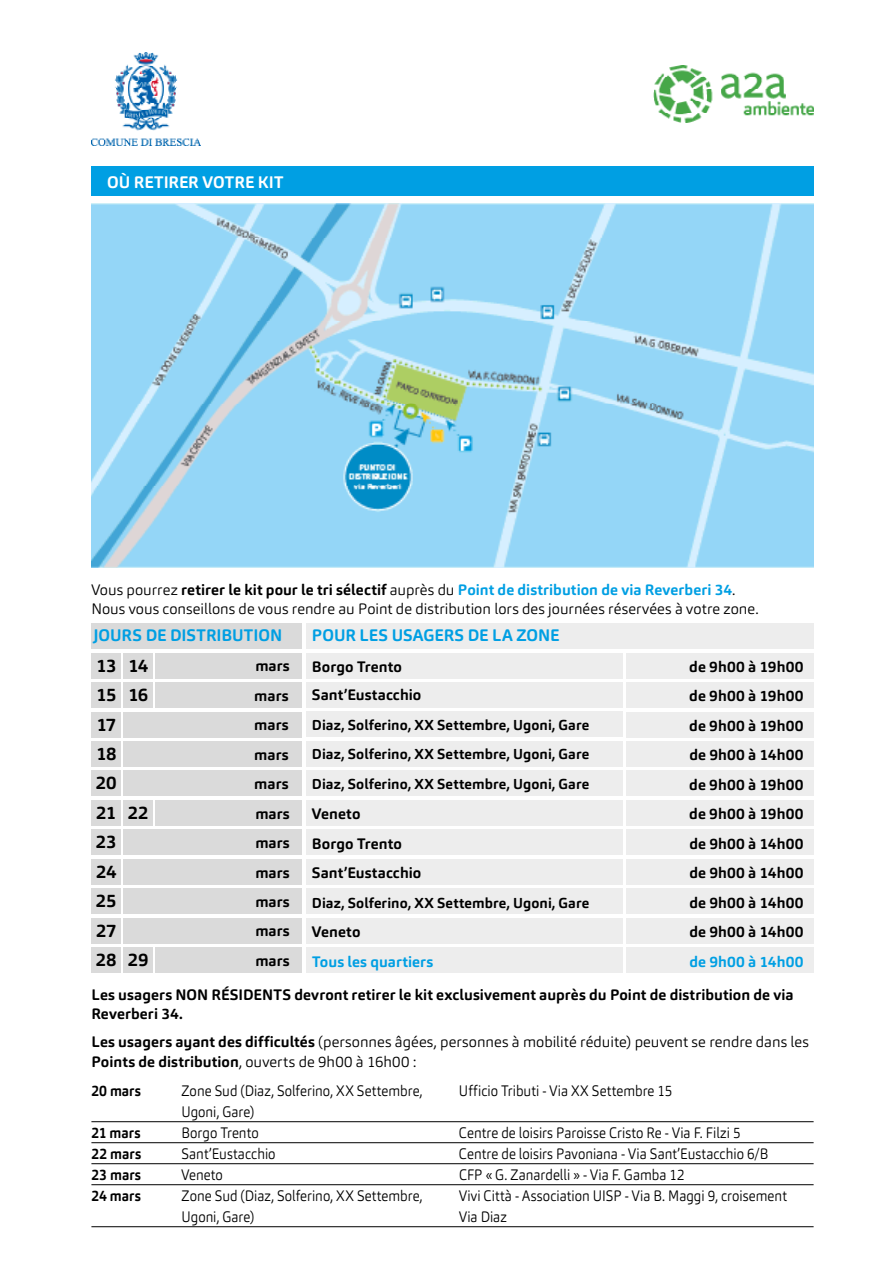
<style>
.page{position:relative;width:893px;height:1263px;background:#fff}
.page>*{position:absolute;margin:0;border:0;box-sizing:border-box;transform-origin:0 0}
.t1{font:700 18px/29.4px "Carnas";letter-spacing:-.02em;color:#000;text-align:justify}
.t2{font:700 16.5px "Carnas";letter-spacing:-.005em;color:#009fe3}
.t3{font:700 16.5px "Carnas";letter-spacing:-.01em;color:#fff}
.t4{font:300 15px "Carnas";color:#000;scale:.9 1}
.t5{font:700 15px/29.4px "Carnas";letter-spacing:.005em;color:#000;text-align:justify}
.t6{font:300 15px/19.5px "Carnas";color:#000}
.t7{font:700 15px "Carnas";letter-spacing:.005em;color:#000;scale:.9 1}
.t8{font:700 15px "Carnas";letter-spacing:.005em;color:#009fe3}
.t9{font:700 14.25px/29.1px "Carnas";letter-spacing:.005em;color:#000;text-align:justify}
.s1{font-weight:700}
.s2{font-weight:700;color:#009fe3}
</style>
<div class="page">
<img style="left:654px;top:66px;width:160px;height:57px">
<img style="left:91px;top:52px;width:109px;height:94px">
<hr style="left:91px;top:1121px;width:723px;height:1px;background:#000">
<hr style="left:91px;top:1142px;width:723px;height:1px;background:#000">
<hr style="left:91px;top:1163px;width:723px;height:1px;background:#000">
<hr style="left:91px;top:1184px;width:723px;height:1px;background:#000">
<hr style="left:91px;top:1226px;width:723px;height:1px;background:#000">
<div style="left:92px;top:166px;width:722px;height:30px;background:#009fe3"></div>
<div style="left:91px;top:623px;width:211px;height:25px;background:#dadada"></div>
<div style="left:306px;top:623px;width:508px;height:25px;background:#ededed"></div>
<div style="left:306px;top:653px;width:317px;height:25px;background:#ededed"></div>
<div style="left:306px;top:800px;width:317px;height:26px;background:#ededed"></div>
<div style="left:306px;top:829px;width:317px;height:26px;background:#ededed"></div>
<div style="left:306px;top:859px;width:317px;height:25px;background:#ededed"></div>
<div style="left:306px;top:888px;width:317px;height:26px;background:#ededed"></div>
<div style="left:306px;top:918px;width:317px;height:25px;background:#ededed"></div>
<div style="left:306px;top:947px;width:317px;height:26px;background:#ededed"></div>
<div style="left:306px;top:711px;width:317px;height:26px;background:#ededed"></div>
<div style="left:306px;top:741px;width:317px;height:25px;background:#ededed"></div>
<div style="left:306px;top:770px;width:317px;height:26px;background:#ededed"></div>
<div style="left:306px;top:682px;width:317px;height:26px;background:#ededed"></div>
<div style="left:91px;top:712px;width:30px;height:25px;background:#dadada"></div>
<div style="left:91px;top:741px;width:30px;height:26px;background:#dadada"></div>
<div style="left:91px;top:771px;width:30px;height:25px;background:#dadada"></div>
<div style="left:91px;top:682px;width:30px;height:26px;background:#dadada"></div>
<div style="left:91px;top:653px;width:30px;height:25px;background:#dadada"></div>
<div style="left:91px;top:800px;width:30px;height:26px;background:#dadada"></div>
<div style="left:91px;top:829px;width:30px;height:26px;background:#dadada"></div>
<div style="left:91px;top:859px;width:30px;height:25px;background:#dadada"></div>
<div style="left:91px;top:888px;width:30px;height:26px;background:#dadada"></div>
<div style="left:91px;top:918px;width:30px;height:25px;background:#dadada"></div>
<div style="left:91px;top:947px;width:30px;height:26px;background:#dadada"></div>
<div style="left:123px;top:682px;width:30px;height:26px;background:#dadada"></div>
<div style="left:123px;top:653px;width:30px;height:25px;background:#dadada"></div>
<div style="left:123px;top:800px;width:30px;height:26px;background:#dadada"></div>
<div style="left:123px;top:947px;width:30px;height:26px;background:#dadada"></div>
<div style="left:123px;top:712px;width:179px;height:25px;background:#dadada"></div>
<div style="left:123px;top:741px;width:179px;height:26px;background:#dadada"></div>
<div style="left:123px;top:771px;width:179px;height:25px;background:#dadada"></div>
<div style="left:155px;top:682px;width:147px;height:26px;background:#dadada"></div>
<div style="left:155px;top:653px;width:147px;height:25px;background:#dadada"></div>
<div style="left:155px;top:800px;width:147px;height:26px;background:#dadada"></div>
<div style="left:123px;top:829px;width:179px;height:26px;background:#dadada"></div>
<div style="left:123px;top:859px;width:179px;height:25px;background:#dadada"></div>
<div style="left:123px;top:888px;width:179px;height:26px;background:#dadada"></div>
<div style="left:123px;top:918px;width:179px;height:25px;background:#dadada"></div>
<div style="left:155px;top:947px;width:147px;height:26px;background:#dadada"></div>
<div style="left:626px;top:653px;width:187px;height:25px;background:#ededed"></div>
<div style="left:626px;top:800px;width:187px;height:26px;background:#ededed"></div>
<div style="left:626px;top:829px;width:187px;height:26px;background:#ededed"></div>
<div style="left:626px;top:859px;width:187px;height:25px;background:#ededed"></div>
<div style="left:626px;top:888px;width:187px;height:26px;background:#ededed"></div>
<div style="left:626px;top:918px;width:187px;height:25px;background:#ededed"></div>
<div style="left:626px;top:947px;width:187px;height:26px;background:#ededed"></div>
<div style="left:626px;top:682px;width:187px;height:26px;background:#ededed"></div>
<div style="left:626px;top:712px;width:187px;height:25px;background:#ededed"></div>
<div style="left:626px;top:741px;width:187px;height:26px;background:#ededed"></div>
<div style="left:626px;top:771px;width:187px;height:25px;background:#ededed"></div>
<img style="left:91px;top:203px;width:722px;height:364px">
<p class="t3" style="left:107px;top:172px;width:178px">OÙ RETIRER VOTRE KIT</p>
<p class="t6" style="left:91px;top:580px;width:669px">Vous pourrez <span class="s1">retirer le kit pour le tri sélectif</span> auprès du <span class="s2">Point de distribution de via Reverberi 34</span>.<br>Nous vous conseillons de vous rendre au Point de distribution lors des journées réservées à votre zone.</p>
<p class="t2" style="left:93px;top:625px;width:191px">JOURS DE DISTRIBUTION</p>
<p class="t2" style="left:312px;top:625px;width:249px">POUR LES USAGERS DE LA ZONE</p>
<p class="t1" style="left:96px;top:650px;width:22px">13</p>
<p class="t1" style="left:128px;top:651px;width:22px">14</p>
<p class="t5" style="left:255px;top:651px;width:36px">mars</p>
<p class="t5" style="left:312px;top:652px;width:92px">Borgo Trento</p>
<p class="t5" style="left:689px;top:652px;width:116px">de 9h00 à 19h00</p>
<p class="t1" style="left:96px;top:680px;width:54px">15 16</p>
<p class="t1" style="left:96px;top:709px;width:22px">17<br>18<br>20</p>
<p class="t5" style="left:254px;top:681px;width:36px">mars</p>
<p class="t5" style="left:254px;top:710px;width:36px">mars mars mars</p>
<p class="t5" style="left:312px;top:680px;width:111px">Sant’Eustacchio</p>
<p class="t9" style="left:312px;top:711px;width:279px">Diaz, Solferino, XX Settembre, Ugoni, Gare Diaz, Solferino, XX Settembre, Ugoni, Gare Diaz, Solferino, XX Settembre, Ugoni, Gare</p>
<p class="t5" style="left:689px;top:681px;width:116px">de 9h00 à 19h00 de 9h00 à 19h00 de 9h00 à 14h00 de 9h00 à 19h00</p>
<p class="t1" style="left:96px;top:798px;width:22px">21<br>23<br>24<br>25<br>27<br>28</p>
<p class="t1" style="left:128px;top:798px;width:22px">22</p>
<p class="t1" style="left:128px;top:945px;width:22px">29</p>
<p class="t5" style="left:255px;top:799px;width:36px">mars mars mars mars mars mars</p>
<p class="t5" style="left:312px;top:799px;width:111px;text-align:left">Veneto<br>Borgo Trento<br>Sant’Eustacchio</p>
<p class="t9" style="left:312px;top:888px;width:279px">Diaz, Solferino, XX Settembre, Ugoni, Gare</p>
<p class="t5" style="left:312px;top:917px;width:50px">Veneto</p>
<p class="t8" style="left:312px;top:952px;width:123px">Tous les quartiers</p>
<p class="t5" style="left:689px;top:799px;width:116px">de 9h00 à 19h00 de 9h00 à 14h00 de 9h00 à 14h00 de 9h00 à 14h00 de 9h00 à 14h00</p>
<p class="t8" style="left:689px;top:952px;width:116px">de 9h00 à 14h00</p>
<p class="t5" style="left:91px;top:985px;width:704px;line-height:19.5px">Les usagers NON RÉSIDENTS devront retirer le kit exclusivement auprès du Point de distribution de via<br>Reverberi 34.</p>
<p class="t6" style="left:91px;top:1032px;width:719px"><span class="s1">Les usagers ayant des difficultés</span> (personnes âgées, personnes à mobilité réduite) peuvent se rendre dans les<br><span class="s1">Points de distribution</span>, ouverts de 9h00 à 16h00 :</p>
<p class="t7" style="left:91px;top:1081px;width:57px">20 mars</p>
<p class="t4" style="left:181px;top:1081px;width:269px">Zone Sud (Diaz, Solferino, XX Settembre,</p>
<p class="t4" style="left:459px;top:1081px;width:239px">Ufficio Tributi - Via XX Settembre 15</p>
<p class="t4" style="left:181px;top:1102px;width:82px">Ugoni, Gare)</p>
<p class="t7" style="left:91px;top:1123px;width:56px">21 mars</p>
<p class="t4" style="left:181px;top:1123px;width:87px">Borgo Trento</p>
<p class="t4" style="left:459px;top:1123px;width:314px">Centre de loisirs Paroisse Cristo Re - Via F. Filzi 5</p>
<p class="t7" style="left:91px;top:1144px;width:57px">22 mars</p>
<p class="t4" style="left:181px;top:1144px;width:106px">Sant’Eustacchio</p>
<p class="t4" style="left:459px;top:1144px;width:345px">Centre de loisirs Pavoniana - Via Sant’Eustacchio 6/B</p>
<p class="t7" style="left:91px;top:1165px;width:57px">23 mars</p>
<p class="t4" style="left:181px;top:1165px;width:48px">Veneto</p>
<p class="t4" style="left:459px;top:1165px;width:252px">CFP « G. Zanardelli » - Via F. Gamba 12</p>
<p class="t7" style="left:91px;top:1186px;width:56px">24 mars</p>
<p class="t4" style="left:181px;top:1186px;width:269px">Zone Sud (Diaz, Solferino, XX Settembre,</p>
<p class="t4" style="left:459px;top:1186px;width:366px">Vivi Città - Association UISP - Via B. Maggi 9, croisement</p>
<p class="t4" style="left:181px;top:1207px;width:82px">Ugoni, Gare)</p>
<p class="t4" style="left:459px;top:1207px;width:55px">Via Diaz</p>
</div>
